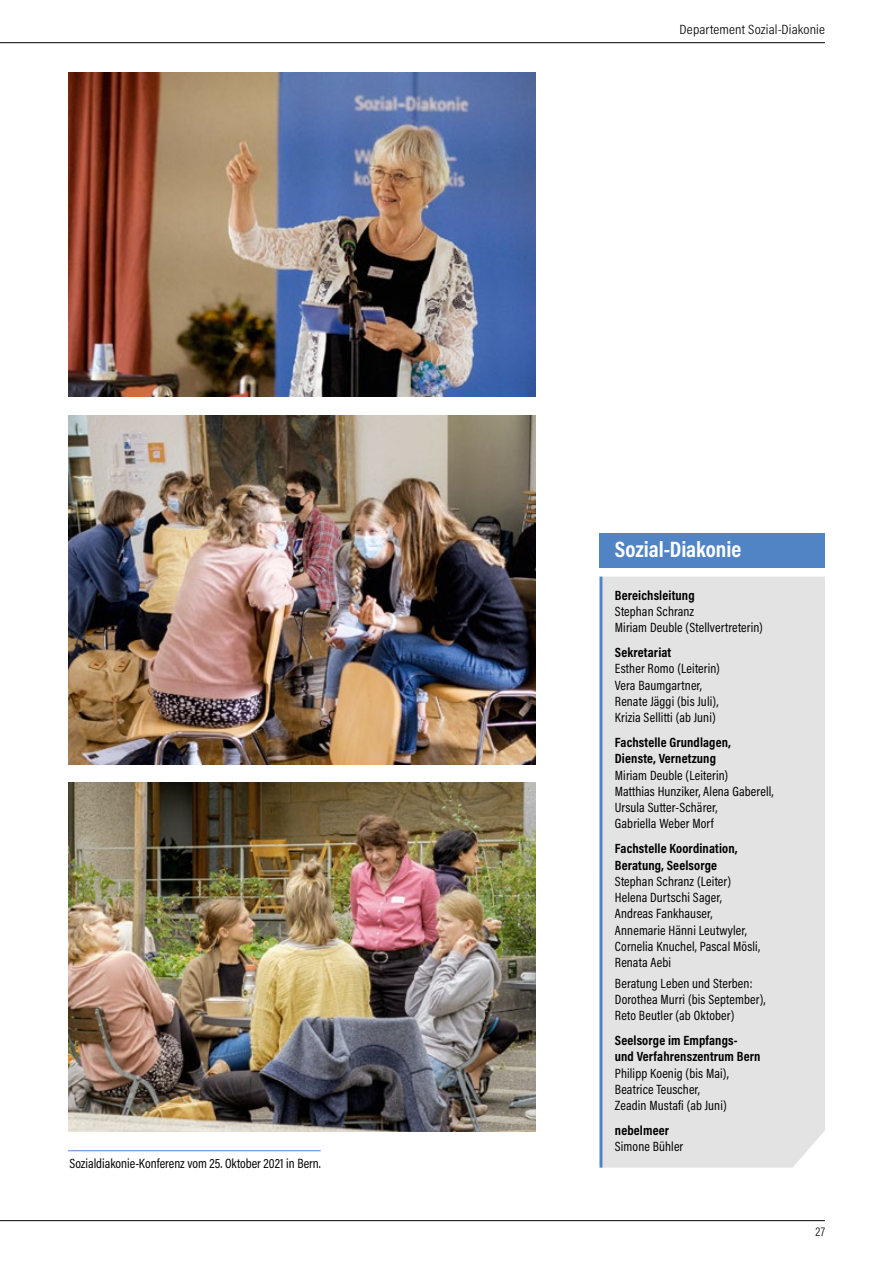
<style>
.page{position:relative;width:893px;height:1263px;background:#fff}
.page>*{position:absolute;margin:0;border:0;box-sizing:border-box;transform-origin:0 0}
.t1{font:700 22.5px "Acumin Pro Cond";color:#fff}
.t2{font:13.5px/16.2px "Acumin Pro Cond";letter-spacing:.01em;color:#000}
.t3{font:700 13.5px/16.2px "Acumin Pro Cond";letter-spacing:.01em;color:#000}
.t4{font:300 13.5px "Acumin Pro Cond";letter-spacing:.01em;color:#000;scale:1.1 1}
.t5{font:300 12.75px "Acumin Pro Cond";color:#000}
</style>
<div class="page">
<hr style="left:0;top:1220px;width:825px;height:1px;background:#000">
<hr style="left:0;top:42px;width:825px;height:1px;background:#000">
<div style="left:602px;top:577px;width:223px;height:590px;background:#e3e3e3"></div>
<div style="left:599px;top:533px;width:226px;height:35px;background:#5184c4"></div>
<hr style="left:599px;top:577px;width:3px;height:590px;background:#5184c4">
<img style="left:68px;top:783px;width:468px;height:349px">
<img style="left:68px;top:72px;width:468px;height:324px">
<img style="left:68px;top:416px;width:468px;height:348px">
<hr style="left:68px;top:1150px;width:253px;height:1px;background:#5184c4">
<p class="t2" style="left:69px;top:1155px;width:253px">Sozialdiakonie-Konferenz vom 25. Oktober 2021 in Bern.</p>
<p class="t4" style="left:680px;top:21px;width:134px">Departement Sozial-Diakonie</p>
<h1 class="t1" style="left:615px;top:535px;width:128px">Sozial-Diakonie</h1>
<p class="t3" style="left:615px;top:586px;width:81px">Bereichsleitung</p>
<p class="t2" style="left:615px;top:603px;width:150px">Stephan Schranz<br>Miriam Deuble (Stellvertreterin)</p>
<p class="t3" style="left:615px;top:644px;width:58px">Sekretariat</p>
<p class="t2" style="left:615px;top:660px;width:107px">Esther Romo (Leiterin)<br>Vera Baumgartner,<br>Renate Jäggi (bis Juli),<br>Krizia Sellitti (ab Juni)</p>
<p class="t3" style="left:615px;top:734px;width:118px">Fachstelle Grundlagen,<br>Dienste, Vernetzung</p>
<p class="t2" style="left:615px;top:767px;width:160px">Miriam Deuble (Leiterin)<br>Matthias Hunziker, Alena Gaberell,<br>Ursula Sutter-Schärer,<br>Gabriella Weber Morf</p>
<p class="t3" style="left:615px;top:840px;width:124px">Fachstelle Koordination,<br>Beratung, Seelsorge</p>
<p class="t2" style="left:615px;top:873px;width:147px">Stephan Schranz (Leiter)<br>Helena Durtschi Sager,<br>Andreas Fankhauser,<br>Annemarie Hänni Leutwyler,<br>Cornelia Knuchel, Pascal Mösli,<br>Renata Aebi</p>
<p class="t2" style="left:615px;top:974px;width:152px">Beratung Leben und Sterben:<br>Dorothea Murri (bis September),<br>Reto Beutler (ab Oktober)</p>
<p class="t3" style="left:615px;top:1032px;width:147px">Seelsorge im Empfangs-<br>und Verfahrenszentrum Bern</p>
<p class="t2" style="left:615px;top:1064px;width:115px">Philipp Koenig (bis Mai),<br>Beatrice Teuscher,<br>Zeadin Mustafi (ab Juni)</p>
<p class="t3" style="left:615px;top:1122px;width:56px">nebelmeer</p>
<p class="t2" style="left:615px;top:1138px;width:70px">Simone Bühler</p>
<p class="t5" style="left:815px;top:1224px;width:11px">27</p>
</div>
